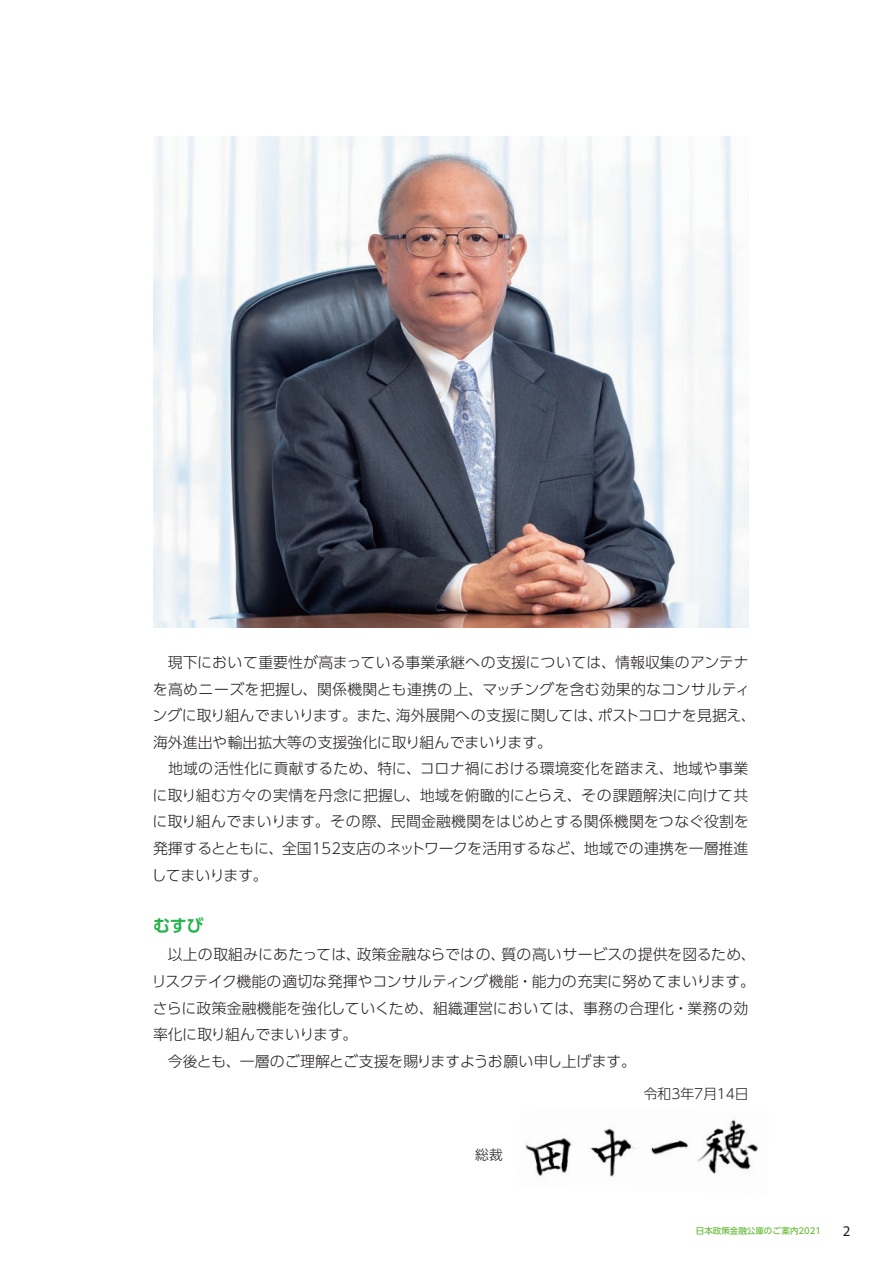
<style>
.page{position:relative;width:893px;height:1263px;background:#fff}
.page>*{position:absolute;margin:0;border:0;box-sizing:border-box;transform-origin:0 0}
.t1{font:700 16.95px "UD Shin Go Pro De";color:#23b24b}
.t2{font:300 14.85px/26.5px "UD Shin Go Pro";color:#231f20}
.t3{font:14.85px "Myriad Pro";color:#231f20}
.t4{font:300 13.8px "UD Shin Go Pro";color:#231f20}
.t5{font:500 8.55px "UD Shin Go Pro";color:#71bf44}
</style>
<div class="page">
<img style="left:525px;top:1120px;width:233px;height:57px">
<img style="left:153px;top:136px;width:595px;height:491px">
<p class="t2" style="left:151px;top:648px;width:606px">　現下において重要性が高まっている事業承継への支援については、情報収集のアンテナを高めニーズを把握し、関係機関とも連携の上、マッチングを含む効果的なコンサルティングに取り組んでまいります。また、海外展開への支援に関しては、ポストコロナを見据え、海外進出や輸出拡大等の支援強化に取り組んでまいります。<br>　地域の活性化に貢献するため、特に、コロナ禍における環境変化を踏まえ、地域や事業に取り組む方々の実情を丹念に把握し、地域を俯瞰的にとらえ、その課題解決に向けて共に取り組んでまいります。その際、民間金融機関をはじめとする関係機関をつなぐ役割を発揮するとともに、全国152支店のネットワークを活用するなど、地域での連携を一層推進してまいります。</p>
<p class="t1" style="left:153px;top:912px;width:52px">むすび</p>
<p class="t2" style="left:152px;top:941px;width:606px">　以上の取組みにあたっては、政策金融ならではの、質の高いサービスの提供を図るため、リスクテイク機能の適切な発揮やコンサルティング機能・能力の充実に努めてまいります。さらに政策金融機能を強化していくため、組織運営においては、事務の合理化・業務の効率化に取り組んでまいります。<br>　今後とも、一層のご理解とご支援を賜りますようお願い申し上げます。</p>
<p class="t4" style="left:644px;top:1082px;width:106px">令和3年7月14日</p>
<p class="t5" style="left:696px;top:1224px;width:127px">日本政策金融公庫のご案内2021</p>
<p class="t3" style="left:843px;top:1222px;width:9px">2</p>
</div>
